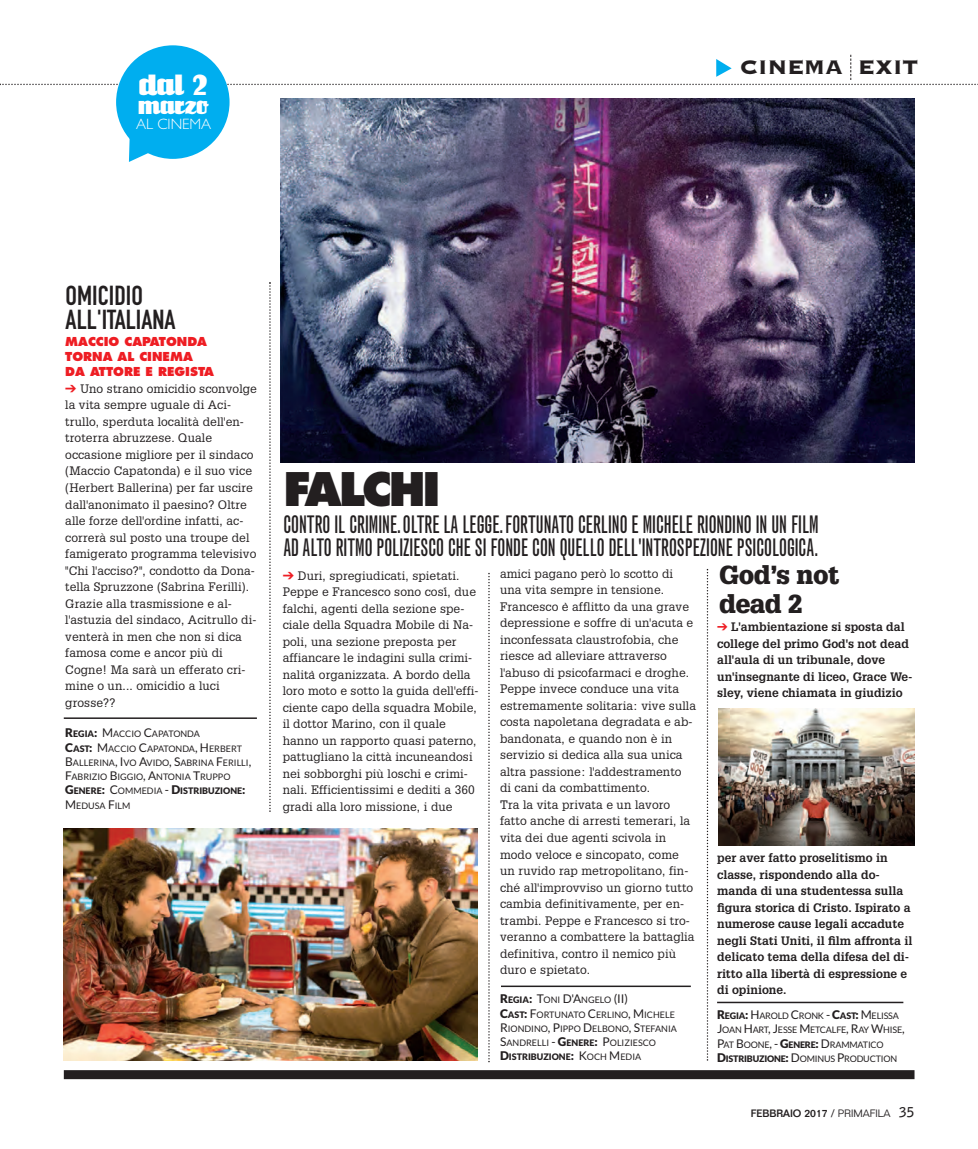
<style>
.page{position:relative;width:978px;height:1149px;background:#fff}
.page>*{position:absolute;margin:0;border:0;box-sizing:border-box;transform-origin:0 0}
.t1{font:800 45px "Futura";letter-spacing:-.065em;color:#231f20}
.t2{font:900 29.85px "Louisianne";color:#fff}
.t3{font:27.15px/24.2px "DIN Engschrift Std";color:#231f20}
.t4{font:25.65px "Copperplate Gothic Std 33 BC";letter-spacing:-.015em;color:#231f20}
.t5{font:900 25.5px/28.5px "Glypha LT Std";letter-spacing:-.015em;color:#231f20}
.t6{font:900 24.3px "Louisianne";color:#fff}
.t7{font:24px/22.5px "Grotesque MT Std Extra Cond";color:#231f20;scale:.95 1}
.t8{font:300 15px "Gill Sans";color:#fff}
.t9{font:12px/16.5px "Glypha LT Std";letter-spacing:.01em;color:#231f20}
.t10{font:700 12px/16.5px "Glypha LT Std";color:#231f20}
.t11{font:800 12px/15px "Futura";color:#ee1d23}
.t12{font:12px "Lato";color:#231f20}
.t13{font:500 10.5px "Folio Std";color:#231f20}
.t14{font:9px/14.2px "Lato";color:#231f20}
.t15{font:9px/14.2px "Lato";letter-spacing:-.02em;color:#231f20}
.s1{color:#ee1d23}
.s2{font-weight:900;font-size:12px}
.s3{font-weight:900}
.s4{font-size:12px}
.s5{font-family:"Calibri"}
.s6{font-weight:900;font-size:9px}
.s7{font-size:9px}
.s8{font-weight:300}
.s9{font-family:"Bell Gothic Std";font-weight:700;font-size:13.5px}
</style>
<div class="page">
<img style="left:281px;top:98px;width:633px;height:364px">
<div style="left:64px;top:1069px;width:850px;height:9px;background:#231f20"></div>
<svg style="left:269px;top:282px;width:2px;height:529px"></svg>
<svg style="left:707px;top:568px;width:1px;height:492px"></svg>
<svg style="left:488px;top:572px;width:2px;height:489px"></svg>
<hr style="left:64px;top:717px;width:193px;height:1px;background:#231f20">
<svg style="left:0;top:55px;width:978px;height:30px"></svg>
<hr style="left:501px;top:985px;width:190px;height:1px;background:#231f20">
<img style="left:64px;top:828px;width:413px;height:232px">
<img style="left:718px;top:708px;width:197px;height:137px">
<hr style="left:717px;top:1001px;width:186px;height:1px;background:#231f20">
<div style="left:116px;top:45px;width:114px;height:114px;background:#00aeef;border-radius:50%"></div>
<svg style="left:129px;top:138px;width:21px;height:24px"></svg>
<h2 class="t2" style="left:140px;top:67px;width:70px">dal 2</h2>
<h3 class="t6" style="left:139px;top:91px;width:71px">marzo</h3>
<p class="t8" style="left:136px;top:119px;width:77px">AL CINEMA</p>
<h3 class="t4" style="left:740px;top:50px;width:180px">CINEMA EXIT</h3>
<h3 class="t3" style="left:66px;top:283px;width:111px">OMICIDIO<br>ALL'ITALIANA</h3>
<p class="t11" style="left:65px;top:335px;width:150px">MACCIO CAPATONDA<br>TORNA AL CINEMA<br>DA ATTORE E REGISTA</p>
<p class="t9" style="left:65px;top:381px;width:193px"><span class="s1">➔</span> Uno strano omicidio sconvolge la vita sempre uguale di Aci&shy;trullo, sperduta località dell'en&shy;troterra abruzzese. Quale occasione migliore per il sindaco (Maccio Capatonda) e il suo vice (Herbert Ballerina) per far uscire dall'anonimato il paesino? Oltre alle forze dell'ordine infatti, ac&shy;correrà sul posto una troupe del famigerato programma televisivo "Chi l'acciso?", condotto da Dona&shy;tella Spruzzone (Sabrina Ferilli).<br>Grazie alla trasmissione e al&shy;l'astuzia del sindaco, Acitrullo di&shy;venterà in men che non si dica famosa come e ancor più di<br>Cogne! Ma sarà un efferato cri&shy;mine o un... omicidio a luci grosse??</p>
<p class="t14" style="left:65px;top:727px;width:188px"><span class="s2">R</span><span class="s3">EGIA</span><span class="s2">:</span> <span class="s4">M</span>ACCIO <span class="s4">C</span>APATONDA<br><span class="s2">C</span><span class="s3">AST</span><span class="s2">:</span> <span class="s4">M</span>ACCIO <span class="s4">C</span>APATONDA<span class="s4">, H</span>ERBERT<br><span class="s4">B</span>ALLERINA<span class="s4">, I</span>VO <span class="s4">A</span>VIDO<span class="s4">, S</span>ABRINA <span class="s4">F</span>ERILLI<span class="s4">,<br>F</span>ABRIZIO <span class="s4">B</span>IGGIO<span class="s4">, A</span>NTONIA <span class="s4">T</span>RUPPO<br><span class="s2">G</span><span class="s3">ENERE</span><span class="s2">:</span> <span class="s4">C</span>OMMEDIA <span class="s4">-</span> <span class="s2">D</span><span class="s3">ISTRIBUZIONE</span><span class="s2">:<br></span><span class="s4">M</span>EDUSA <span class="s4">F</span>ILM</p>
<h1 class="t1" style="left:283px;top:469px;width:159px">FALCHI</h1>
<h3 class="t7" style="left:283px;top:513px;width:565px">CONTRO IL CRIMINE. OLTRE LA LEGGE. FORTUNATO CERLINO E MICHELE RIONDINO IN UN FILM<br>AD ALTO RITMO POLIZIESCO CHE SI FONDE CON QUELLO DELL'INTROSPEZIONE PSICOLOGICA.</h3>
<p class="t9" style="left:283px;top:568px;width:197px"><span class="s1">➔</span> Duri, spregiudicati, spietati.<br>Peppe e Francesco sono cosi<span class="s5">̀</span>, due falchi, agenti della sezione spe&shy;ciale della Squadra Mobile di Na&shy;poli, una sezione preposta per affiancare le indagini sulla crimi&shy;nalita<span class="s5">̀</span>organizzata. A bordo della loro moto e sotto la guida dell'effi&shy;ciente capo della squadra Mobile, il dottor Marino, con il quale hanno un rapporto quasi paterno, pattugliano la città incuneandosi nei sobborghi più loschi e crimi&shy;nali. Efficientissimi e dediti a 360 gradi alla loro missione, i due</p>
<p class="t9" style="left:500px;top:566px;width:198px">amici pagano però lo scotto di una vita sempre in tensione.<br>Francesco e<span class="s5">̀</span>afflitto da una grave depressione e soffre di un'acuta e inconfessata claustrofobia, che riesce ad alleviare attraverso l'abuso di psicofarmaci e droghe.<br>Peppe invece conduce una vita estremamente solitaria: vive sulla costa napoletana degradata e ab&shy;bandonata, e quando non è in servizio si dedica alla sua unica altra passione: l'addestramento<br>di cani da combattimento.<br>Tra la vita privata e un lavoro fatto anche di arresti temerari, la vita dei due agenti scivola in modo veloce e sincopato, come un ruvido rap metropolitano, fin&shy;ché all'improvviso un giorno tutto cambia definitivamente, per en&shy;trambi. Peppe e Francesco si tro&shy;veranno a combattere la battaglia definitiva, contro il nemico più duro e spietato.</p>
<p class="t12" style="left:500px;top:994px;width:130px"><span class="s3">R</span><span class="s6">EGIA</span><span class="s3">:</span> T<span class="s7">ONI</span> D'A<span class="s7">NGELO</span> (II)</p>
<p class="t14" style="left:500px;top:1007px;width:178px"><span class="s2">C</span><span class="s3">AST</span><span class="s2">:</span> <span class="s4">F</span>ORTUNATO <span class="s4">C</span>ERLINO<span class="s4">, M</span>ICHELE<br><span class="s4">R</span>IONDINO<span class="s4">, P</span>IPPO <span class="s4">D</span>ELBONO<span class="s4">, S</span>TEFANIA<br><span class="s4">S</span>ANDRELLI <span class="s4">-</span> <span class="s2">G</span><span class="s3">ENERE</span><span class="s2">:</span> <span class="s4">P</span>OLIZIESCO<br><span class="s2">D</span><span class="s3">ISTRIBUZIONE</span><span class="s2">:</span> <span class="s4">K</span>OCH <span class="s4">M</span>EDIA</p>
<h3 class="t5" style="left:719px;top:561px;width:122px">God’s not dead 2</h3>
<p class="t10" style="left:717px;top:619px;width:197px"><span class="s1">➔</span> L'ambientazione si sposta dal college del primo God's not dead all'aula di un tribunale, dove un'insegnante di liceo, Grace We&shy;sley, viene chiamata in giudizio</p>
<p class="t10" style="left:717px;top:850px;width:197px">per aver fatto proselitismo in classe, rispondendo alla do&shy;manda di una studentessa sulla figura storica di Cristo. Ispirato a numerose cause legali accadute negli Stati Uniti, il film affronta il delicato tema della difesa del di&shy;ritto alla libertà di espressione e di opinione.</p>
<p class="t15" style="left:717px;top:1009px;width:189px"><span class="s2">R</span><span class="s3">EGIA</span><span class="s2">:</span> <span class="s4">H</span>AROLD <span class="s4">C</span>RONK <span class="s4">-</span> <span class="s2">C</span><span class="s3">AST</span><span class="s2">:</span> <span class="s4">M</span>ELISSA <span class="s4">J</span>OAN <span class="s4">H</span>ART<span class="s4">, J</span>ESSE <span class="s4">M</span>ETCALFE<span class="s4">, R</span>AY <span class="s4">W</span>HISE<span class="s4">, P</span>AT <span class="s4">B</span>OONE<span class="s4">, -</span> <span class="s2">G</span><span class="s3">ENERE</span><span class="s2">:</span> <span class="s4">D</span>RAMMATICO <span class="s2">D</span><span class="s3">ISTRIBUZIONE</span><span class="s2">:</span> <span class="s4">D</span>OMINUS <span class="s4">P</span>RODUCTION</p>
<p class="t13" style="left:751px;top:1109px;width:165px">FEBBRAIO 2017 / <span class="s8">PRIMAFILA</span> <span class="s9">35</span></p>
</div>
